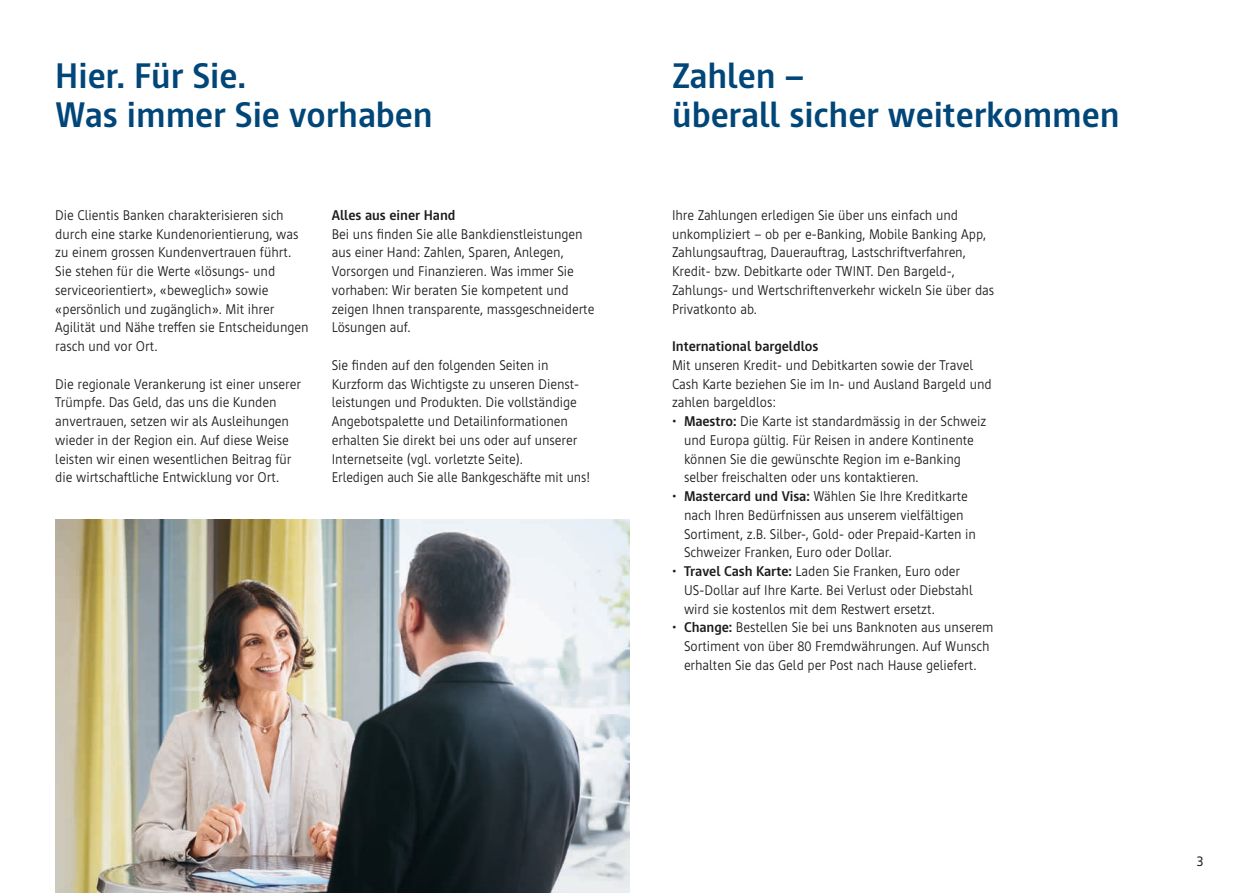
<style>
.page{position:relative;width:1259px;height:893px;background:#fff}
.page>*{position:absolute;margin:0;border:0;box-sizing:border-box;transform-origin:0 0}
.t1{font:700 36px/39px "Cast";color:#004678}
.t2{font:300 14.25px/18.8px "Cast";color:#1d1d1b}
.t3{font:700 14.25px "Cast";color:#1d1d1b}
.t4{font:14.25px "Cast";color:#1d1d1b}
.s1{font-weight:700}
</style>
<div class="page">
<img style="left:55px;top:520px;width:574px;height:373px">
<h1 class="t1" style="left:55px;top:56px;width:379px">Hier. Für Sie.<br>Was immer Sie vorhaben</h1>
<p class="t2" style="left:55px;top:206px;width:255px">Die Clientis Banken charakterisieren sich durch eine starke Kundenorientierung, was zu einem grossen Kundenvertrauen führt.<br>Sie stehen für die Werte «lösungs- und serviceorientiert», «beweglich» sowie «persönlich und zugänglich». Mit ihrer Agilität und Nähe treffen sie Entscheidungen rasch und vor Ort.</p>
<p class="t2" style="left:55px;top:374px;width:247px">Die regionale Verankerung ist einer unserer Trümpfe. Das Geld, das uns die Kunden anvertrauen, setzen wir als Ausleihungen wieder in der Region ein. Auf diese Weise leisten wir einen wesentlichen Beitrag für die wirtschaftliche Entwicklung vor Ort.</p>
<p class="t3" style="left:332px;top:207px;width:125px">Alles aus einer Hand</p>
<p class="t2" style="left:332px;top:224px;width:264px">Bei uns finden Sie alle Bankdienstleistungen aus einer Hand: Zahlen, Sparen, Anlegen, Vorsorgen und Finanzieren. Was immer Sie vorhaben: Wir beraten Sie kompetent und zeigen Ihnen transparente, massgeschneiderte Lösungen auf.</p>
<p class="t2" style="left:332px;top:356px;width:260px">Sie finden auf den folgenden Seiten in Kurzform das Wichtigste zu unseren Dienst&shy;leistungen und Produkten. Die vollständige Angebotspalette und Detailinformationen erhalten Sie direkt bei uns oder auf unserer Internetseite (vgl. vorletzte Seite).<br>Erledigen auch Sie alle Bankgeschäfte mit uns!</p>
<h1 class="t1" style="left:672px;top:56px;width:449px">Zahlen –<br>überall sicher weiterkommen</h1>
<p class="t2" style="left:672px;top:206px;width:324px">Ihre Zahlungen erledigen Sie über uns einfach und unkompliziert – ob per e-Banking, Mobile Banking App, Zahlungsauftrag, Dauerauftrag, Lastschriftverfahren, Kredit- bzw. Debitkarte oder TWINT. Den Bargeld-, Zahlungs- und Wertschriftenverkehr wickeln Sie über das Privatkonto ab.</p>
<p class="t3" style="left:672px;top:338px;width:148px">International bargeldlos</p>
<p class="t2" style="left:672px;top:356px;width:321px">Mit unseren Kredit- und Debitkarten sowie der Travel<br>Cash Karte beziehen Sie im In- und Ausland Bargeld und zahlen bargeldlos:</p>
<p class="t2" style="left:684px;top:412px;width:304px;text-indent:-12px">• <span class="s1">Maestro:</span> Die Karte ist standardmässig in der Schweiz und Europa gültig. Für Reisen in andere Kontinente können Sie die gewünschte Region im e-Banking selber freischalten oder uns kontaktieren.</p>
<p class="t2" style="left:684px;top:487px;width:293px;text-indent:-12px">• <span class="s1">Mastercard und Visa:</span> Wählen Sie Ihre Kreditkarte nach Ihren Bedürfnissen aus unserem vielfältigen Sortiment, z.B. Silber-, Gold- oder Prepaid-Karten in Schweizer Franken, Euro oder Dollar.</p>
<p class="t2" style="left:684px;top:562px;width:290px;text-indent:-12px">• <span class="s1">Travel Cash Karte:</span> Laden Sie Franken, Euro oder<br>US-Dollar auf Ihre Karte. Bei Verlust oder Diebstahl wird sie kostenlos mit dem Restwert ersetzt.</p>
<p class="t2" style="left:672px;top:618px;width:323px;text-align:center">• <span class="s1">Change:</span> Bestellen Sie bei uns Banknoten aus unserem<br>Sortiment von über 80 Fremdwährungen. Auf Wunsch erhalten Sie das Geld per Post nach Hause geliefert.</p>
<p class="t4" style="left:1196px;top:853px;width:9px">3</p>
</div>
